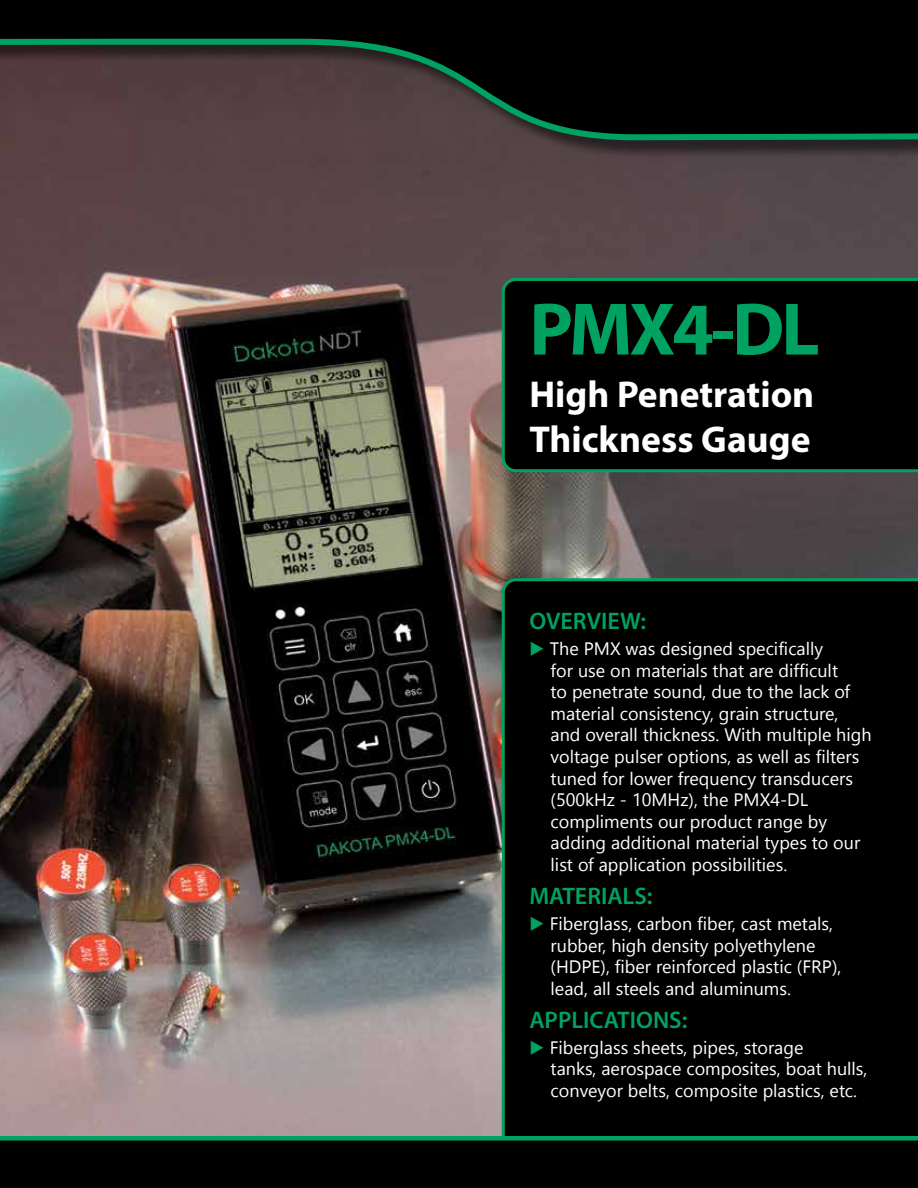
<style>
.page{position:relative;width:918px;height:1188px;background:#fff}
.page>*{position:absolute;margin:0;border:0;box-sizing:border-box;transform-origin:0 0}
.t1{font:700 75px "Myriad Pro";letter-spacing:-.04em;color:#00a261}
.t2{font:700 37.5px/45px "Myriad Pro";color:#fff}
.t3{font:600 24px "Myriad Pro";color:#00a261}
.t4{font:18px "Segoe UI Symbol";color:#fff}
</style>
<div class="page">
<img style="left:0;top:159px;width:918px;height:977px">
<div style="left:502px;top:578px;width:416px;height:558px;background:#000"></div>
<svg style="left:0;top:1136px;width:918px;height:52px"></svg>
<div style="left:502px;top:278px;width:416px;height:194px;background:#000"></div>
<div style="left:0;top:0;width:918px;height:159px;background:#000;opacity:.5"></div>
<svg style="left:0;top:0;width:918px;height:140px"></svg>
<svg style="left:550px;top:642px;width:28px;height:13px"></svg>
<svg style="left:585px;top:642px;width:35px;height:13px"></svg>
<svg style="left:551px;top:663px;width:6px;height:14px"></svg>
<svg style="left:568px;top:667px;width:5px;height:10px"></svg>
<svg style="left:597px;top:667px;width:8px;height:10px"></svg>
<div style="left:626px;top:642px;width:75px;height:35px;background:#000"></div>
<svg style="left:751px;top:1062px;width:2px;height:13px"></svg>
<div style="left:761px;top:1044px;width:54px;height:34px;background:#000"></div>
<svg style="left:828px;top:1062px;width:8px;height:13px"></svg>
<svg style="left:749px;top:1088px;width:8px;height:9px"></svg>
<svg style="left:764px;top:1088px;width:8px;height:13px"></svg>
<svg style="left:778px;top:1088px;width:8px;height:9px"></svg>
<svg style="left:802px;top:1084px;width:10px;height:13px"></svg>
<svg style="left:821px;top:1095px;width:3px;height:4px"></svg>
<svg style="left:831px;top:1088px;width:7px;height:9px"></svg>
<svg style="left:846px;top:1088px;width:10px;height:9px"></svg>
<svg style="left:531px;top:641px;width:12px;height:15px"></svg>
<div style="left:714px;top:641px;width:109px;height:36px;background:#000"></div>
<div style="left:551px;top:685px;width:319px;height:190px;background:#000"></div>
<svg style="left:531px;top:916px;width:12px;height:15px"></svg>
<div style="left:551px;top:916px;width:289px;height:81px;background:#000"></div>
<svg style="left:531px;top:1040px;width:12px;height:14px"></svg>
<div style="left:551px;top:1040px;width:190px;height:61px;background:#000"></div>
<h1 class="t1" style="left:529px;top:280px;width:292px">PMX4-DL</h1>
<h2 class="t2" style="left:529px;top:371px;width:286px">High Penetration<br>Thickness Gauge</h2>
<h3 class="t3" style="left:529px;top:606px;width:118px">OVERVIEW:</h3>
<p class="t4" style="left:648px;top:638px;width:67px">▲ ▲ ■</p>
<p class="t4" style="left:556px;top:660px;width:76px">□ ◆▲ □■</p>
<p class="t4" style="left:661px;top:660px;width:85px">▼ ●▲ ▼▼</p>
<p class="t4" style="left:817px;top:660px;width:22px">◆●▼</p>
<p class="t4" style="left:592px;top:681px;width:101px">■ ▼ ▼ ▲□◆■</p>
<p class="t4" style="left:722px;top:681px;width:54px">◆ ▼□ ▼</p>
<p class="t4" style="left:575px;top:703px;width:120px">▼ ● □■▲▲▼ ■</p>
<p class="t4" style="left:749px;top:703px;width:71px">■ ▲▼ ◆ ▼◆</p>
<p class="t4" style="left:560px;top:725px;width:46px">■ □❖</p>
<p class="t4" style="left:629px;top:725px;width:21px">●● ▼</p>
<p class="t4" style="left:681px;top:725px;width:36px">■ ▲▲</p>
<p class="t4" style="left:746px;top:725px;width:78px">▼ ◆●▼ ●</p>
<p class="t4" style="left:551px;top:746px;width:31px">❖□●▼</p>
<p class="t4" style="left:625px;top:746px;width:130px">◆●▲ □ ▼ □■▲ ▲</p>
<p class="t4" style="left:780px;top:746px;width:81px">●● ▲ ●▼ ▲</p>
<p class="t4" style="left:551px;top:768px;width:28px">▼◆■</p>
<p class="t4" style="left:608px;top:768px;width:38px">□ ●□</p>
<p class="t4" style="left:699px;top:768px;width:124px">❑◆■ ▼ ■▲◆</p>
<p class="t4" style="left:629px;top:811px;width:51px">■▼▲ □◆</p>
<p class="t4" style="left:707px;top:811px;width:78px">□◆▼ ■</p>
<p class="t4" style="left:585px;top:833px;width:12px">■</p>
<p class="t4" style="left:646px;top:833px;width:46px">▼□■ ●</p>
<p class="t4" style="left:720px;top:833px;width:52px">▼ ● ▼</p>
<p class="t4" style="left:799px;top:833px;width:56px">▲ ▼□ □◆</p>
<p class="t4" style="left:551px;top:854px;width:39px">●▲▼ □</p>
<p class="t4" style="left:629px;top:854px;width:156px">● ▼□■ □▲▲ ●▼ ▲</p>
<h3 class="t3" style="left:529px;top:881px;width:125px">MATERIALS:</h3>
<p class="t4" style="left:600px;top:913px;width:30px">● ▲▲</p>
<p class="t4" style="left:802px;top:913px;width:29px">▼ ●▲</p>
<p class="t4" style="left:672px;top:935px;width:30px">■▲▼</p>
<p class="t4" style="left:724px;top:935px;width:83px">□● ▼ ●■</p>
<p class="t4" style="left:752px;top:956px;width:29px">● ▲▼</p>
<p class="t4" style="left:551px;top:978px;width:6px">●</p>
<p class="t4" style="left:602px;top:978px;width:84px">●● ▲▼ ●▲ ■</p>
<p class="t4" style="left:709px;top:978px;width:79px">●◆ ■◆ ▲</p>
<h3 class="t3" style="left:529px;top:1004px;width:160px">APPLICATIONS:</h3>
<p class="t4" style="left:600px;top:1037px;width:43px">● ▲▲ ▲</p>
<p class="t4" style="left:727px;top:1037px;width:42px">▲ ▲▼□</p>
<p class="t4" style="left:551px;top:1058px;width:44px">▼■▲</p>
<p class="t4" style="left:695px;top:1058px;width:170px">□ □▲▼ ▲ □ ▼ ◆●●▲</p>
<p class="t4" style="left:559px;top:1080px;width:59px">□■❖ □</p>
<p class="t4" style="left:648px;top:1080px;width:47px">●▼▲ □</p>
<p class="t4" style="left:720px;top:1080px;width:30px">□▲▼</p>
<p class="t4" style="left:773px;top:1080px;width:73px">●▲▼ ▲ ▼</p>
</div>
